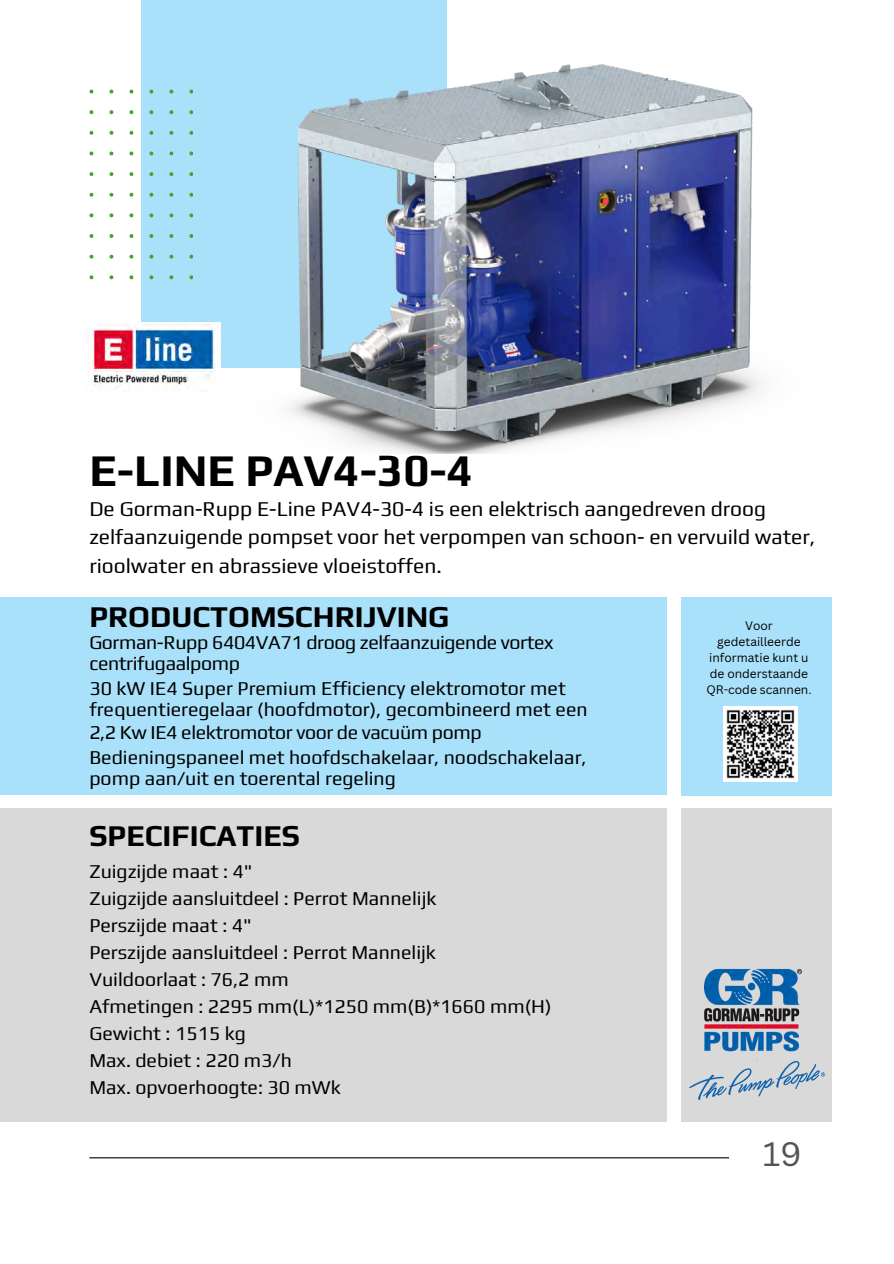
<style>
.page{position:relative;width:894px;height:1264px;background:#fff}
.page>*{position:absolute;margin:0;border:0;box-sizing:border-box;transform-origin:0 0}
.t1{font:700 45px "Play";color:#000}
.t2{font:33px "Canva Sans";color:#545454}
.t3{font:700 30px "Play";color:#000}
.t4{font:21px/28.2px "Play";color:#000}
.t5{font:19.5px/27px "Play";color:#000}
.t6{font:19.5px/21.3px "Play";letter-spacing:-.02em;color:#000}
.t7{font:12px/16px "Canva Sans";color:#000;text-align:center}
</style>
<div class="page">
<div style="left:141px;top:0;width:305px;height:367px;background:#aae1fa"></div>
<img style="left:251px;top:58px;width:512px;height:396px">
<svg style="left:89px;top:90px;width:104px;height:189px"></svg>
<hr style="left:89px;top:1157px;width:639px;height:1px;background:#000">
<div style="left:681px;top:807px;width:150px;height:314px;background:#d9d9d9"></div>
<div style="left:0;top:807px;width:666px;height:314px;background:#d9d9d9"></div>
<div style="left:681px;top:597px;width:150px;height:198px;background:#aae1fa"></div>
<img style="left:87px;top:322px;width:134px;height:70px">
<img style="left:689px;top:1060px;width:135px;height:39px">
<img style="left:704px;top:968px;width:99px;height:84px">
<img style="left:723px;top:707px;width:74px;height:74px">
<div style="left:0;top:597px;width:666px;height:198px;background:#aae1fa"></div>
<p class="t1" style="left:89px;top:444px;width:385px">E-LINE PAV4-30-4</p>
<p class="t4" style="left:89px;top:494px;width:727px">De Gorman-Rupp E-Line PAV4-30-4 is een elektrisch aangedreven droog zelfaanzuigende pompset voor het verpompen van schoon- en vervuild water, rioolwater en abrassieve vloeistoffen.</p>
<p class="t3" style="left:89px;top:598px;width:361px">PRODUCTOMSCHRIJVING</p>
<p class="t6" style="left:89px;top:631px;width:465px">Gorman-Rupp 6404VA71 droog zelfaanzuigende vortex centrifugaalpomp</p>
<h2 class="t5" style="left:89px;top:678px;width:499px;line-height:20.2px">30 kW IE4 Super Premium Efficiency elektromotor met frequentieregelaar (hoofdmotor), gecombineerd met een</h2>
<h3 class="t5" style="left:89px;top:747px;width:498px;line-height:20.2px">Bedieningspaneel met hoofdschakelaar, noodschakelaar, pomp aan/uit en toerental regeling</h3>
<p class="t6" style="left:89px;top:721px;width:394px">2,2 Kw IE4 elektromotor voor de vacuüm pomp</p>
<h2 class="t3" style="left:89px;top:817px;width:212px">SPECIFICATIES</h2>
<h3 class="t5" style="left:89px;top:857px;width:463px">Zuigzijde maat : 4"<br>Zuigzijde aansluitdeel : Perrot Mannelijk<br>Perszijde maat : 4"<br>Perszijde aansluitdeel : Perrot Mannelijk<br>Vuildoorlaat : 76,2 mm<br>Afmetingen : 2295 mm(L)*1250 mm(B)*1660 mm(H)<br>Gewicht : 1515 kg<br>Max. debiet : 220 m3/h<br>Max. opvoerhoogte: 30 mWk</h3>
<p class="t7" style="left:706px;top:617px;width:107px">Voor gedetailleerde informatie kunt u de onderstaande<br>QR-code scannen.</p>
<h1 class="t2" style="left:762px;top:1130px;width:40px">19</h1>
</div>
